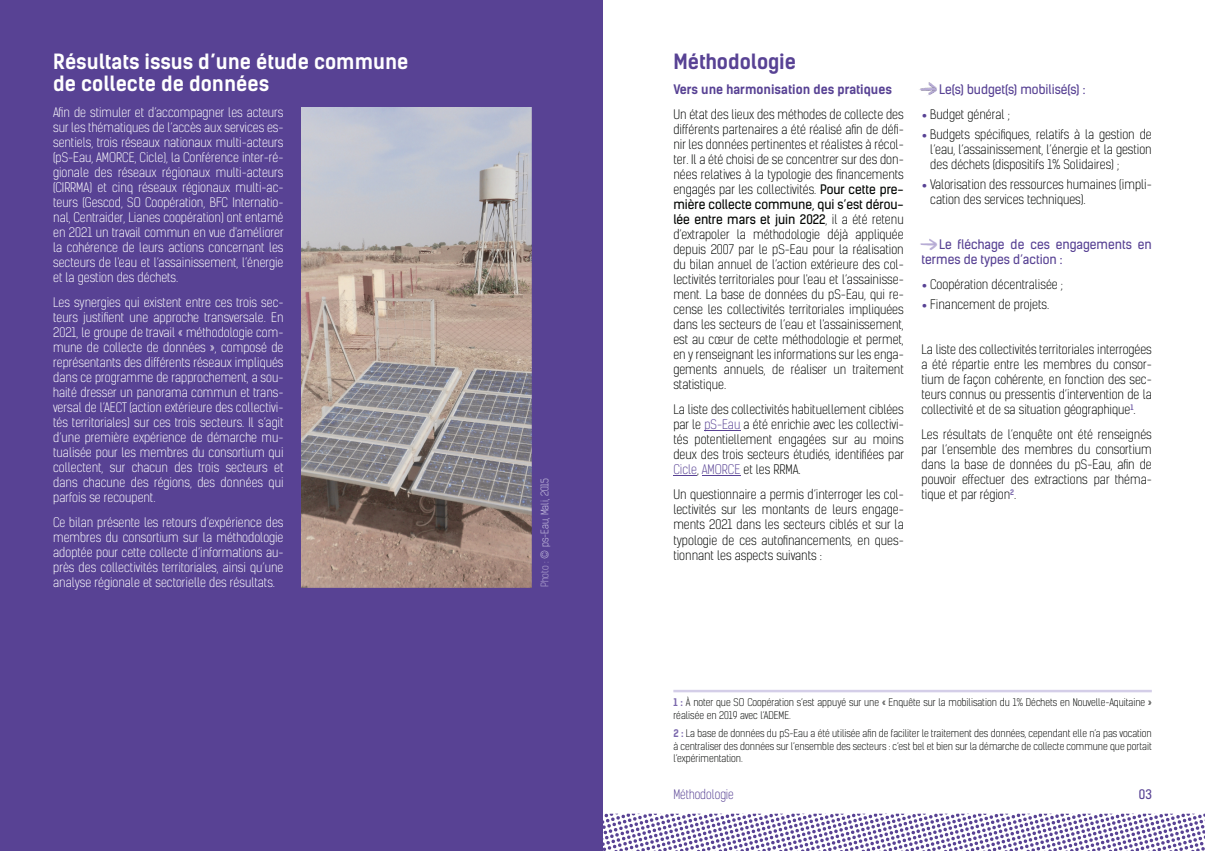
<style>
.page{position:relative;width:1205px;height:851px;background:#fff}
.page>*{position:absolute;margin:0;border:0;box-sizing:border-box;transform-origin:0 0}
.t1{font:700 20px/22.5px "Kelson Sans";color:#fff}
.t2{font:700 20px "Kelson Sans";color:#584294}
.t3{font:300 12.5px/15px "Kelson Sans";color:#030503;text-align:justify}
.t4{font:300 12.5px/15px "Kelson Sans";color:#fff;text-align:justify}
.t5{font:12.5px/15px "Kelson Sans";color:#584294}
.t6{font:700 12.5px "Kelson Sans";color:#584294}
.t7{font:300 12.5px "Kelson Sans";color:#584294;scale:.95 1}
.t8{font:300 10px/12.5px "Kelson Sans";color:#030503}
.t9{font:300 10px "Kelson Sans";color:#d4cee8}
.s1{color:#b6aad4}
.s2{font-weight:400}
.s3{color:#584294}
.s4{font-size:22.5px;color:#584294}
.s5{font-weight:700;color:#7a67ac}
</style>
<div class="page">
<img style="left:920px;top:239px;width:17px;height:11px">
<svg style="left:602px;top:813px;width:603px;height:37px"></svg>
<div style="left:0;top:0;width:602px;height:850px;background:#584294"></div>
<hr style="left:704px;top:430px;width:36px;height:1px;background:#584294">
<svg style="left:673px;top:475px;width:24px;height:1px"></svg>
<hr style="left:702px;top:475px;width:38px;height:1px;background:#584294">
<hr style="left:673px;top:689px;width:479px;height:3px;background:#d4cee8">
<svg style="left:926px;top:83px;width:10px;height:12px"></svg>
<img style="left:919px;top:88px;width:16px;height:3px">
<img style="left:301px;top:107px;width:230px;height:480px">
<h1 class="t1" style="left:53px;top:52px;width:357px">Résultats issus d’une étude commune de collecte de données</h1>
<p class="t4" style="left:53px;top:106px;width:232px">Afin de stimuler et d’accompagner les acteurs sur les thématiques de l’accès aux services es&shy;sentiels, trois réseaux nationaux multi-acteurs (pS-Eau, AMORCE, Cicle), la Conférence inter-ré&shy;gionale des réseaux régionaux multi-acteurs (CIRRMA) et cinq réseaux régionaux multi-ac&shy;teurs (Gescod, SO Coopération, BFC Internatio&shy;nal, Centraider, Lianes coopération) ont entamé en 2021 un travail commun en vue d'améliorer la cohérence de leurs actions concernant les secteurs de l'eau et l’assainissement, l’énergie et la gestion des déchets.</p>
<p class="t4" style="left:53px;top:296px;width:232px">Les synergies qui existent entre ces trois sec&shy;teurs justifient une approche transversale. En 2021, le groupe de travail « méthodologie com&shy;mune de collecte de données », composé de représentants des différents réseaux impliqués dans ce programme de rapprochement, a sou&shy;haité dresser un panorama commun et trans&shy;versal de l’AECT (action extérieure des collectivi&shy;tés territoriales) sur ces trois secteurs. Il s’agit d’une première expérience de démarche mu&shy;tualisée pour les membres du consortium qui collectent, sur chacun des trois secteurs et dans chacune des régions, des données qui parfois se recoupent.</p>
<p class="t4" style="left:53px;top:516px;width:232px">Ce bilan présente les retours d’expérience des membres du consortium sur la méthodologie adoptée pour cette collecte d’informations au&shy;près des collectivités territoriales, ainsi qu’une analyse régionale et sectorielle des résultats.</p>
<p class="t9" style="left:541px;top:587px;width:111px;rotate:-90deg"><span class="s1">Photo :</span> © ps-Eau, Mali, 2015</p>
<h1 class="t2" style="left:673px;top:54px;width:124px">Méthodologie</h1>
<p class="t6" style="left:673px;top:85px;width:220px">Vers une harmonisation des pratiques</p>
<p class="t3" style="left:673px;top:108px;width:232px">Un état des lieux des méthodes de collecte des différents partenaires a été réalisé afin de défi&shy;nir les données pertinentes et réalistes à récol&shy;ter. Il a été choisi de se concentrer sur des don&shy;nées relatives à la typologie des financements engagés par les collectivités. <span class="s2">Pour cette pre&shy;mière collecte commune, qui s’est dérou&shy;lée entre mars et juin 2022</span>, il a été retenu d’extrapoler la méthodologie déjà appliquée depuis 2007 par le pS-Eau pour la réalisation du bilan annuel de l’action extérieure des col&shy;lectivités territoriales pour l'eau et l’assainisse&shy;ment. La base de données du pS-Eau, qui re&shy;cense les collectivités territoriales impliquées dans les secteurs de l’eau et l'assainissement, est au cœur de cette méthodologie et permet, en y renseignant les informations sur les enga&shy;gements annuels, de réaliser un traitement statistique.</p>
<p class="t3" style="left:673px;top:403px;width:232px">La liste des collectivités habituellement ciblées par le <span class="s3">pS-Eau</span> a été enrichie avec les collectivi&shy;tés potentiellement engagées sur au moins deux des trois secteurs étudiés, identifiées par <span class="s3">Cicle</span>, <span class="s3">AMORCE</span> et les RRMA.</p>
<p class="t3" style="left:673px;top:488px;width:232px">Un questionnaire a permis d’interroger les col&shy;lectivités sur les montants de leurs engage&shy;ments 2021 dans les secteurs ciblés et sur la typologie de ces autofinancements, en ques&shy;tionnant les aspects suivants :</p>
<p class="t5" style="left:939px;top:83px;width:148px">Le(s) budget(s) mobilisé(s) :</p>
<p class="t3" style="left:921px;top:108px;width:90px"><span class="s4">•</span> Budget général ;</p>
<p class="t3" style="left:930px;top:128px;width:223px;text-indent:-9px"><span class="s4">•</span> Budgets spécifiques, relatifs à la gestion de l’eau, l’assainissement, l’énergie et la gestion des déchets (dispositifs 1% Solidaires) ;</p>
<p class="t3" style="left:930px;top:178px;width:223px;text-indent:-9px"><span class="s4">•</span> Valorisation des ressources humaines (impli&shy;cation des services techniques).</p>
<p class="t5" style="left:921px;top:238px;width:232px;text-indent:18px">Le fléchage de ces engagements en termes de types d’action :</p>
<p class="t3" style="left:921px;top:278px;width:143px"><span class="s4">•</span> Coopération décentralisée ;</p>
<p class="t3" style="left:921px;top:298px;width:129px"><span class="s4">•</span> Financement de projets.</p>
<p class="t3" style="left:921px;top:343px;width:232px">La liste des collectivités territoriales interrogées a été répartie entre les membres du consor&shy;tium de façon cohérente, en fonction des sec&shy;teurs connus ou pressentis d’intervention de la collectivité et de sa situation géographique<sup>1</sup>.</p>
<p class="t3" style="left:921px;top:428px;width:232px">Les résultats de l’enquête ont été renseignés par l’ensemble des membres du consortium dans la base de données du pS-Eau, afin de pouvoir effectuer des extractions par théma&shy;tique et par région<sup>2</sup>.</p>
<p class="t8" style="left:673px;top:697px;width:480px"><span class="s5">1 :</span> À noter que SO Coopération s’est appuyé sur une « Enquête sur la mobilisation du 1% Déchets en Nouvelle-Aquitaine » réalisée en 2019 avec l’ADEME.</p>
<p class="t8" style="left:673px;top:728px;width:480px;text-align:justify"><span class="s5">2 :</span> La base de données du pS-Eau a été utilisée afin de faciliter le traitement des données, cependant elle n’a pas vocation à centraliser des données sur l’ensemble des secteurs : c’est bel et bien sur la démarche de collecte commune que portait l’expérimentation.</p>
<p class="t7" style="left:673px;top:789px;width:65px">Méthodologie</p>
<p class="t5" style="left:1139px;top:787px;width:14px">03</p>
</div>
